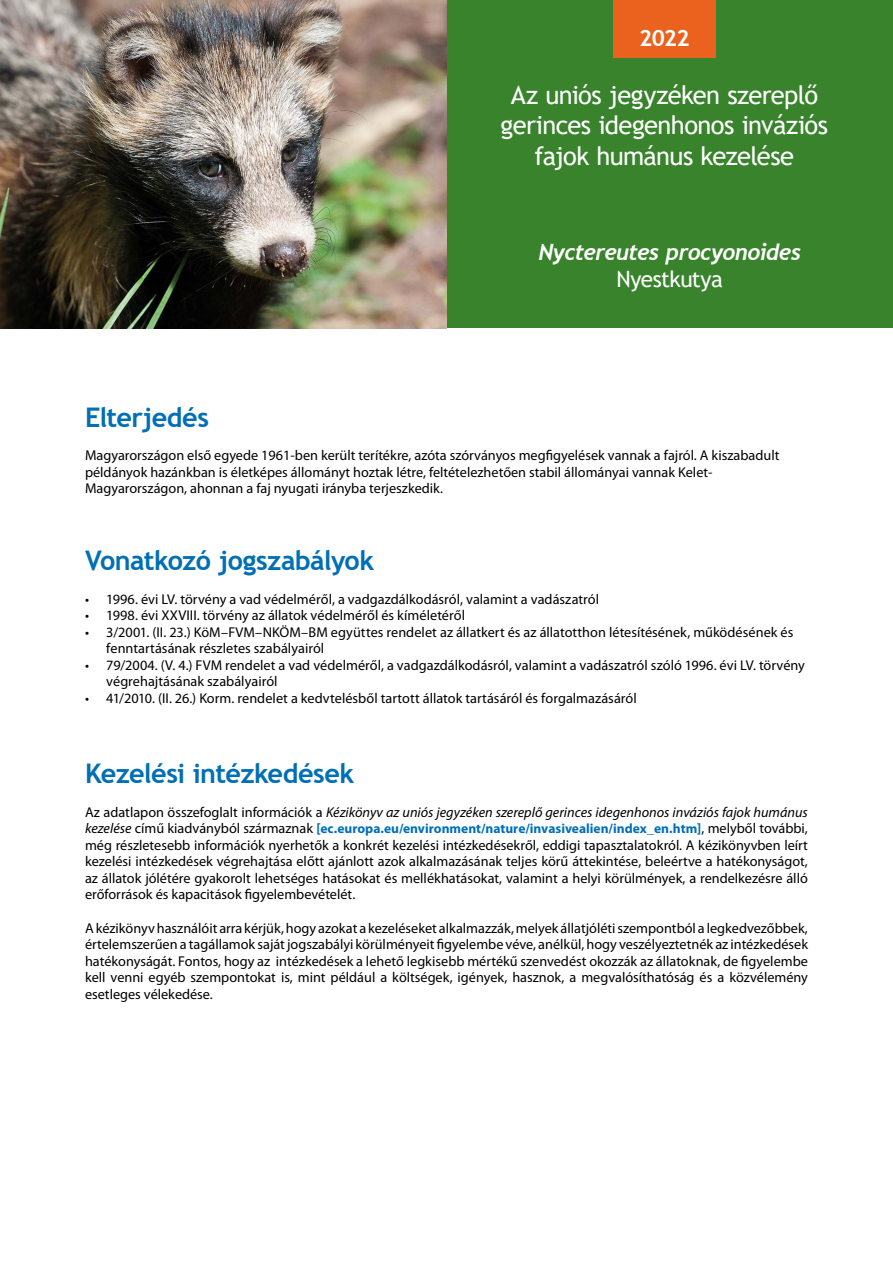
<style>
.page{position:relative;width:893px;height:1263px;background:#fff}
.page>*{position:absolute;margin:0;border:0;box-sizing:border-box;transform-origin:0 0}
.t1{font:700 27px "Trebuchet MS";letter-spacing:-.025em;color:#006fb6}
.t2{font:25.5px/30.6px "Trebuchet MS";letter-spacing:-.025em;color:#fff;text-align:center}
.t3{font:italic 700 22.5px "Trebuchet";letter-spacing:-.03em;color:#fff}
.t4{font:22.5px "Trebuchet MS";letter-spacing:-.025em;color:#fff}
.t5{font:700 22.5px "Trebuchet MS";color:#fff}
.t6{font:14.25px/16.5px "Myriad Pro";color:#000}
.t7{font:italic 14.25px "Myriad Pro";color:#000}
.t8{font:700 13.5px "Myriad Pro";color:#006fb6}
.s1{font-style:normal}
.s2{font-weight:400;font-style:italic;font-size:14.25px;color:#000}
.s3{font-weight:400;font-size:14.25px;color:#000}
.s4{font-size:14.25px}
</style>
<div class="page">
<div style="left:446px;top:0;width:447px;height:327px;background:#38832c"></div>
<div style="left:613px;top:0;width:102px;height:57px;background:#ea621e"></div>
<img style="left:0;top:0;width:446px;height:328px">
<h3 class="t5" style="left:639px;top:24px;width:52px">2022</h3>
<h2 class="t2" style="left:501px;top:79px;width:329px">Az uniós jegyzéken szereplő gerinces idegenhonos inváziós fajok humánus kezelése</h2>
<h3 class="t3" style="left:538px;top:237px;width:264px">Nyctereutes procyonoides</h3>
<h3 class="t4" style="left:616px;top:264px;width:108px">Nyestkutya</h3>
<h1 class="t1" style="left:85px;top:400px;width:125px">Elterjedés</h1>
<p class="t6" style="left:85px;top:447px;width:696px">Magyarországon első egyede 1961-ben került terítékre, azóta szórványos megfigyelések vannak a fajról. A kiszabadult példányok hazánkban is életképes állományt hoztak létre, feltételezhetően stabil állományai vannak Kelet-<br>Magyarországon, ahonnan a faj nyugati irányba terjeszkedik.</p>
<h1 class="t1" style="left:85px;top:544px;width:291px">Vonatkozó jogszabályok</h1>
<p class="t6" style="left:85px;top:591px;width:516px">• 1996. évi LV. törvény a vad védelméről, a vadgazdálkodásról, valamint a vadászatról</p>
<p class="t6" style="left:85px;top:607px;width:381px">• 1998. évi XXVIII. törvény az állatok védelméről és kíméletéről</p>
<p class="t6" style="left:106px;top:624px;width:689px;text-indent:-21px">• 3/2001. (II. 23.) KöM–FVM–NKÖM–BM együttes rendelet az állatkert és az állatotthon létesítésének, működésének és fenntartásának részletes szabályairól</p>
<p class="t6" style="left:106px;top:657px;width:700px;text-indent:-21px">• 79/2004. (V. 4.) FVM rendelet a vad védelméről, a vadgazdálkodásról, valamint a vadászatról szóló 1996. évi LV. törvény végrehajtásának szabályairól</p>
<p class="t6" style="left:85px;top:690px;width:553px">• 41/2010. (II. 26.) Korm. rendelet a kedvtelésből tartott állatok tartásáról és forgalmazásáról</p>
<h1 class="t1" style="left:85px;top:757px;width:271px">Kezelési intézkedések</h1>
<p class="t7" style="left:85px;top:804px;width:724px"><span class="s1">Az adatlapon összefoglalt információk a</span> Kézikönyv az uniós jegyzéken szereplő gerinces idegenhonos inváziós fajok humánus</p>
<p class="t8" style="left:85px;top:821px;width:724px"><span class="s2">kezelése</span> <span class="s3">című kiadványból származnak</span> <span class="s4">[</span>ec.europa.eu/environment/nature/invasivealien/index_en.htm<span class="s4">]</span><span class="s3">, melyből további,</span></p>
<p class="t6" style="left:85px;top:837px;width:724px;text-align:justify">még részletesebb információk nyerhetők a konkrét kezelési intézkedésekről, eddigi tapasztalatokról. A kézikönyvben leírt kezelési intézkedések végrehajtása előtt ajánlott azok alkalmazásának teljes körű áttekintése, beleértve a hatékonyságot, az állatok jólétére gyakorolt lehetséges hatásokat és mellékhatásokat, valamint a helyi körülmények, a rendelkezésre álló erőforrások és kapacitások figyelembevételét.</p>
<p class="t6" style="left:85px;top:920px;width:724px;text-align:justify">A kézikönyv használóit arra kérjük, hogy azokat a kezeléseket alkalmazzák, melyek állatjóléti szempontból a legkedvezőbbek, értelemszerűen a tagállamok saját jogszabályi körülményeit figyelembe véve, anélkül, hogy veszélyeztetnék az intézkedések hatékonyságát. Fontos, hogy az intézkedések a lehető legkisebb mértékű szenvedést okozzák az állatoknak, de figyelembe kell venni egyéb szempontokat is, mint például a költségek, igények, hasznok, a megvalósíthatóság és a közvélemény esetleges vélekedése.</p>
</div>
